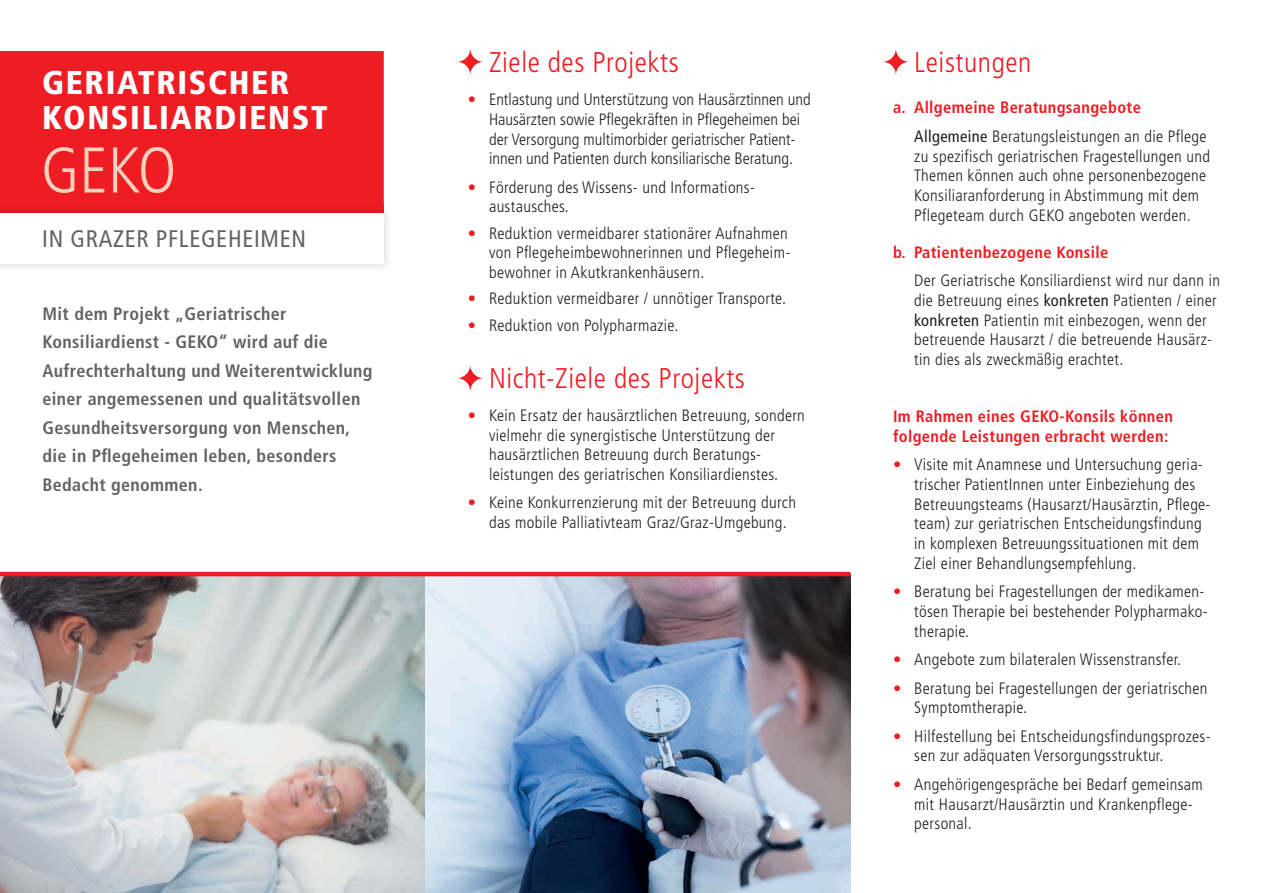
<style>
.page{position:relative;width:1263px;height:893px;background:#fff}
.page>*{position:absolute;margin:0;border:0;box-sizing:border-box;transform-origin:0 0}
.t1{font:300 condensed 64.5px "Frutiger";color:#fcd0bd}
.t2{font:900 condensed 32.85px/35.2px "Frutiger";letter-spacing:.05em;color:#fff}
.t3{font:300 condensed 28.5px "Frutiger";letter-spacing:.02em;color:#ee1d23}
.t4{font:condensed 24px "Frutiger";letter-spacing:.03em;color:#636366}
.t5{font:700 condensed 18px/28.5px "Frutiger";letter-spacing:.02em;color:#636366}
.t6{font:300 condensed 16.5px/19.8px "Frutiger";letter-spacing:.02em;color:#231f20}
.t7{font:300 condensed 16.5px/19.8px "Frutiger";color:#231f20}
.t8{font:700 condensed 16.5px/19.8px "Frutiger";letter-spacing:.02em;color:#ee1d23}
.s1{color:#ee1d23}
.s2{font-weight:700;color:#ee1d23}
.s3{font-weight:400}
</style>
<div class="page">
<div style="left:0;top:51px;width:384px;height:153px;background:#ee1d23"></div>
<img style="left:0;top:204px;width:384px;height:9px">
<div style="left:44px;top:147px;width:129px;height:46px;background:#ee1d23"></div>
<img style="left:0;top:576px;width:425px;height:317px">
<img style="left:425px;top:576px;width:425px;height:317px">
<hr style="left:0;top:572px;width:850px;height:4px;background:#ee1d23">
<svg style="left:457px;top:48px;width:27px;height:27px"></svg>
<svg style="left:882px;top:48px;width:27px;height:27px"></svg>
<svg style="left:457px;top:365px;width:27px;height:27px"></svg>
<h2 class="t2" style="left:42px;top:65px;width:287px">GERIATRISCHER<br>KONSILIARDIENST</h2>
<h1 class="t1" style="left:41px;top:134px;width:137px">GEKO</h1>
<h3 class="t4" style="left:42px;top:225px;width:265px">IN GRAZER PFLEGEHEIMEN</h3>
<p class="t5" style="left:43px;top:299px;width:332px">Mit dem Projekt „Geriatrischer Konsiliardienst - GEKO“ wird auf die Aufrechterhaltung und Weiterentwicklung einer angemessenen und qualitätsvollen Gesundheitsversorgung von Menschen, die in Pflegeheimen leben, besonders Bedacht genommen.</p>
<h3 class="t3" style="left:489px;top:46px;width:191px">Ziele des Projekts</h3>
<p class="t7" style="left:489px;top:90px;width:323px;text-indent:-21px"><span class="s1">•</span> Entlastung und Unterstützung von Hausärztinnen und Hausärzten sowie Pflegekräften in Pflegeheimen bei der Versorgung multimorbider geriatrischer Patient&shy;innen und Patienten durch konsiliarische Beratung.</p>
<p class="t6" style="left:489px;top:177px;width:267px;text-indent:-21px"><span class="s1">•</span> Förderung des Wissens- und Informations&shy;austausches.</p>
<p class="t6" style="left:489px;top:223px;width:303px;text-indent:-21px"><span class="s1">•</span> Reduktion vermeidbarer stationärer Aufnahmen von Pflegeheimbewohnerinnen und Pflegeheim&shy;bewohner in Akutkrankenhäusern.</p>
<p class="t6" style="left:468px;top:289px;width:320px"><span class="s1">•</span> Reduktion vermeidbarer / unnötiger Transporte.</p>
<p class="t6" style="left:468px;top:315px;width:212px"><span class="s1">•</span> Reduktion von Polypharmazie.</p>
<h3 class="t3" style="left:489px;top:362px;width:257px">Nicht-Ziele des Projekts</h3>
<p class="t6" style="left:489px;top:405px;width:317px;text-indent:-21px"><span class="s1">•</span> Kein Ersatz der hausärztlichen Betreuung, sondern vielmehr die synergistische Unterstützung der hausärztlichen Betreuung durch Beratungs&shy;leistungen des geriatrischen Konsiliardienstes.</p>
<p class="t6" style="left:489px;top:493px;width:308px;text-indent:-21px"><span class="s1">•</span> Keine Konkurrenzierung mit der Betreuung durch das mobile Palliativteam Graz/Graz-Umgebung.</p>
<h3 class="t3" style="left:914px;top:46px;width:119px">Leistungen</h3>
<p class="t6" style="left:914px;top:94px;width:294px;line-height:28.3px;text-indent:-21px"><span class="s2">a. Allgemeine Beratungsangebote<br></span><span class="s3">Allgemeine</span> Beratungsleistungen an die Pflege</p>
<p class="t6" style="left:914px;top:146px;width:297px">zu spezifisch geriatrischen Fragestellungen und Themen können auch ohne personenbezogene Konsiliaranforderung in Abstimmung mit dem Pflegeteam durch GEKO angeboten werden.</p>
<p class="t8" style="left:893px;top:242px;width:217px">b. Patientenbezogene Konsile</p>
<p class="t6" style="left:914px;top:271px;width:307px">Der Geriatrische Konsiliardienst wird nur dann in die Betreuung eines <span class="s3">konkreten</span> Patienten / einer <span class="s3">konkreten</span> Patientin mit einbezogen, wenn der betreuende Hausarzt / die betreuende Hausärz&shy;tin dies als zweckmäßig erachtet.</p>
<p class="t8" style="left:893px;top:406px;width:281px">Im Rahmen eines GEKO-Konsils können folgende Leistungen erbracht werden:</p>
<p class="t6" style="left:914px;top:455px;width:298px;text-indent:-21px"><span class="s1">•</span> Visite mit Anamnese und Untersuchung geria&shy;trischer PatientInnen unter Einbeziehung des Betreuungsteams (Hausarzt/Hausärztin, Pflege&shy;team) zur geriatrischen Entscheidungsfindung in komplexen Betreuungssituationen mit dem Ziel einer Behandlungsempfehlung.</p>
<p class="t6" style="left:914px;top:582px;width:295px;text-indent:-21px"><span class="s1">•</span> Beratung bei Fragestellungen der medikamen&shy;tösen Therapie bei bestehender Polypharmako&shy;therapie.</p>
<p class="t6" style="left:893px;top:650px;width:290px"><span class="s1">•</span> Angebote zum bilateralen Wissenstransfer.</p>
<p class="t6" style="left:914px;top:678px;width:295px;text-indent:-21px"><span class="s1">•</span> Beratung bei Fragestellungen der geriatrischen<br>Symptomtherapie.</p>
<p class="t6" style="left:914px;top:726px;width:298px;text-indent:-21px"><span class="s1">•</span> Hilfestellung bei Entscheidungsfindungsprozes&shy;sen zur adäquaten Versorgungsstruktur.</p>
<p class="t6" style="left:914px;top:774px;width:290px;text-indent:-21px"><span class="s1">•</span> Angehörigengespräche bei Bedarf gemeinsam mit Hausarzt/Hausärztin und Krankenpflege&shy;personal.</p>
</div>
